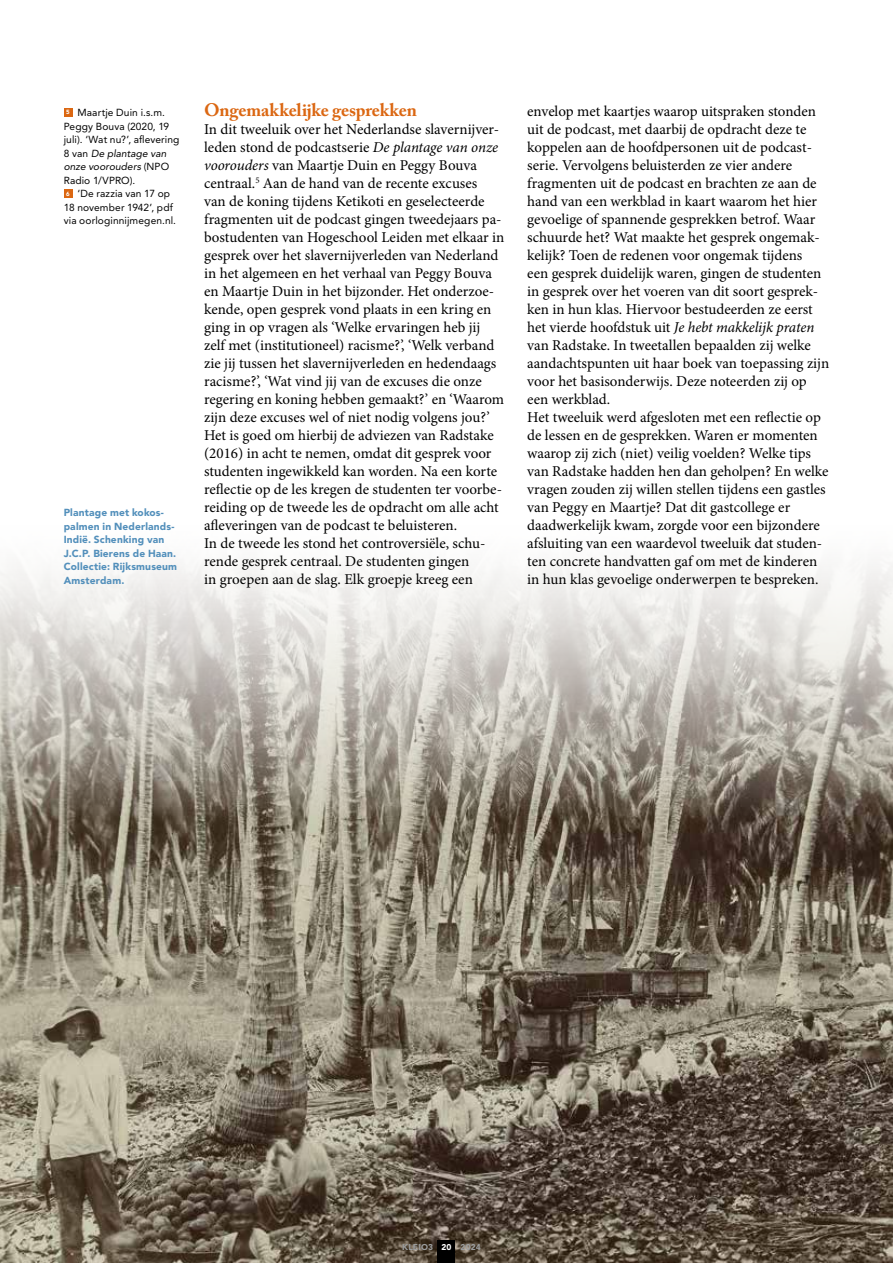
<style>
.page{position:relative;width:893px;height:1263px;background:#fff}
.page>*{position:absolute;margin:0;border:0;box-sizing:border-box;transform-origin:0 0}
.t1{font:700 18px "Adobe Caslon Pro";letter-spacing:-.01em;color:#db6712}
.t2{font:15px/18px "Minion Pro";color:#000}
.t3{font:10.2px/13.5px "Avenir LT Std";letter-spacing:.01em;color:#000}
.t4{font:900 10.2px/13.5px "Avenir LT Std";letter-spacing:.015em;color:#528fbb}
.t5{font:900 8.4px "Avenir LT Std";letter-spacing:.02em;color:#9c9e9f}
.t6{font:900 6px "Avenir LT Std";color:#fff}
.s1{font-style:italic}
.s2{color:#fff}
</style>
<div class="page">
<img style="left:0;top:818px;width:893px;height:445px">
<svg style="left:0;top:562px;width:893px;height:256px;background:#c6c2ba"></svg>
<div style="left:438px;top:1240px;width:17px;height:23px;background:#000"></div>
<div style="left:64px;top:108px;width:8px;height:9px;background:#db6712"></div>
<div style="left:64px;top:190px;width:8px;height:8px;background:#db6712"></div>
<p class="t3" style="left:64px;top:106px;width:117px;text-indent:14px">Maartje Duin i.s.m.<br>Peggy Bouva (2020, 19 juli). ‘Wat nu?’, aflevering<br>8 van <span class="s1">De plantage van onze voorouders</span> (NPO<br>Radio 1/VPRO).</p>
<p class="t3" style="left:64px;top:187px;width:114px;text-indent:14px">‘De razzia van 17 op<br>18 november 1942’, pdf via oorloginnijmegen.nl.</p>
<p class="t6" style="left:66px;top:109px;width:5px">5</p>
<p class="t6" style="left:66px;top:190px;width:5px">6</p>
<p class="t4" style="left:64px;top:506px;width:115px">Plantage met kokos&shy;palmen in Nederlands-<br>Indië. Schenking van<br>J.C.P. Bierens de Haan.<br>Collectie: Rijksmuseum<br>Amsterdam.</p>
<p class="t1" style="left:204px;top:99px;width:214px">Ongemakkelijke gesprekken</p>
<p class="t2" style="left:204px;top:120px;width:302px">In dit tweeluik over het Nederlandse slavernijver&shy;leden stond de podcastserie <span class="s1">De plantage van onze voorouders</span> van Maartje Duin en Peggy Bouva centraal.<sup>5</sup> Aan de hand van de recente excuses<br>van de koning tijdens Ketikoti en geselecteerde fragmenten uit de podcast gingen tweedejaars pa&shy;bostudenten van Hogeschool Leiden met elkaar in gesprek over het slavernijverleden van Nederland in het algemeen en het verhaal van Peggy Bouva en Maartje Duin in het bijzonder. Het onderzoe&shy;kende, open gesprek vond plaats in een kring en ging in op vragen als ‘Welke ervaringen heb jij zelf met (institutioneel) racisme?’, ‘Welk verband zie jij tussen het slavernijverleden en hedendaags racisme?’, ‘Wat vind jij van de excuses die onze regering en koning hebben gemaakt?’ en ‘Waarom zijn deze excuses wel of niet nodig volgens jou?’ Het is goed om hierbij de adviezen van Radstake (2016) in acht te nemen, omdat dit gesprek voor studenten ingewikkeld kan worden. Na een korte reflectie op de les kregen de studenten ter voorbe&shy;reiding op de tweede les de opdracht om alle acht afleveringen van de podcast te beluisteren.<br>In de tweede les stond het controversiële, schu&shy;rende gesprek centraal. De studenten gingen<br>in groepen aan de slag. Elk groepje kreeg een</p>
<p class="t2" style="left:527px;top:102px;width:303px">envelop met kaartjes waarop uitspraken stonden uit de podcast, met daarbij de opdracht deze te koppelen aan de hoofdpersonen uit de podcast&shy;serie. Vervolgens beluisterden ze vier andere fragmenten uit de podcast en brachten ze aan de hand van een werkblad in kaart waarom het hier gevoelige of spannende gesprekken betrof. Waar schuurde het? Wat maakte het gesprek ongemak&shy;kelijk? Toen de redenen voor ongemak tijdens<br>een gesprek duidelijk waren, gingen de studenten in gesprek over het voeren van dit soort gesprek&shy;ken in hun klas. Hiervoor bestudeerden ze eerst het vierde hoofdstuk uit <span class="s1">Je hebt makkelijk praten </span>van Radstake. In tweetallen bepaalden zij welke aandachtspunten uit haar boek van toepassing zijn voor het basisonderwijs. Deze noteerden zij op een werkblad.<br>Het tweeluik werd afgesloten met een reflectie op de lessen en de gesprekken. Waren er momenten waarop zij zich (niet) veilig voelden? Welke tips van Radstake hadden hen dan geholpen? En welke vragen zouden zij willen stellen tijdens een gastles van Peggy en Maartje? Dat dit gastcollege er daadwerkelijk kwam, zorgde voor een bijzondere afsluiting van een waardevol tweeluik dat studen&shy;ten concrete handvatten gaf om met de kinderen in hun klas gevoelige onderwerpen te bespreken.</p>
<p class="t5" style="left:402px;top:1242px;width:80px">KLEIO3 <span class="s2">20</span> 2024</p>
</div>
